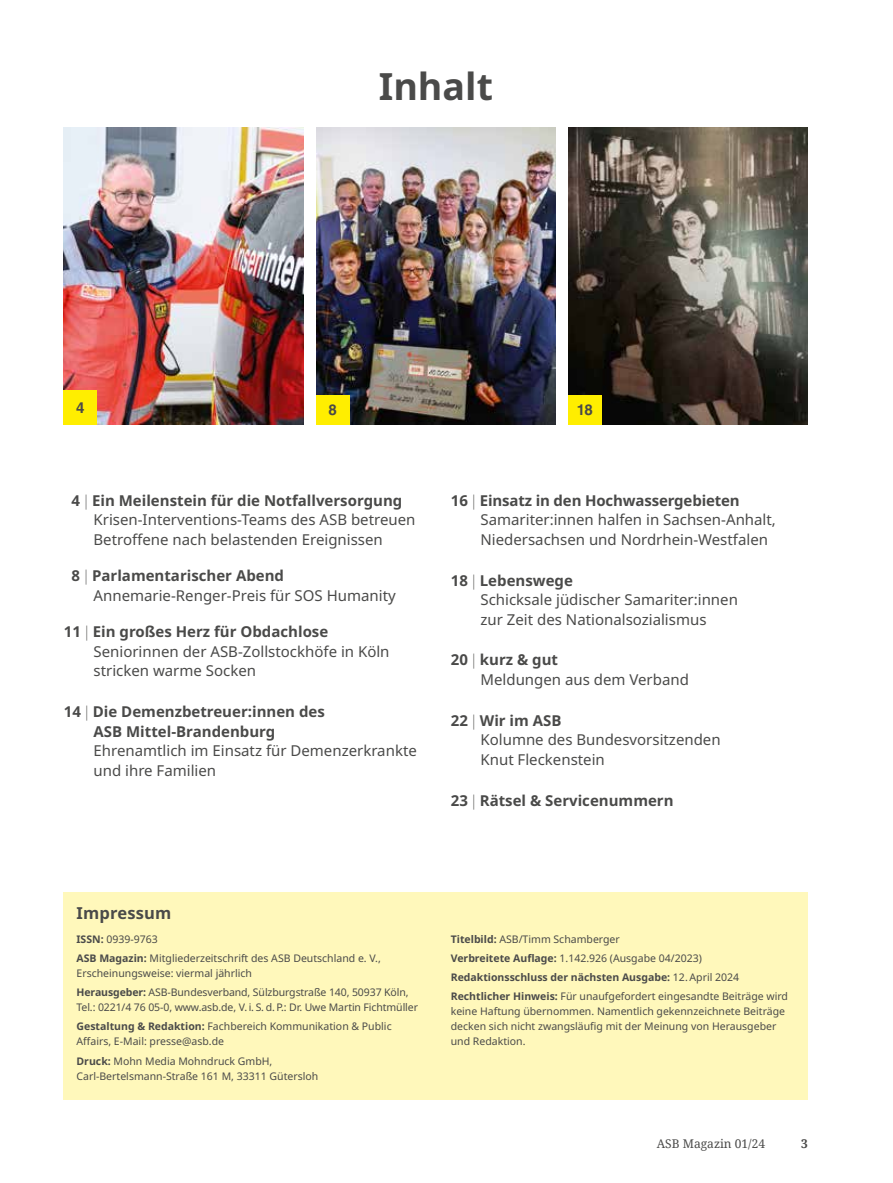
<style>
.page{position:relative;width:893px;height:1183px;background:#fff}
.page>*{position:absolute;margin:0;border:0;box-sizing:border-box;transform-origin:0 0}
.t1{font:700 37.5px "Noto Sans";color:#4a4a49}
.t2{font:700 16.5px "Noto Sans";letter-spacing:.01em;color:#4a4a49}
.t3{font:15px/19.5px "Noto Sans";color:#4a4a49;scale:.5 1}
.t4{font:700 15px/19.5px "Noto Sans";color:#4a4a49}
.t5{font:15px/19.5px "Noto Sans";color:#4a4a49}
.t6{font:700 15px "Helvetica LT Std";color:#4a4a49}
.t7{font:12px "Noto Serif";color:#4a4a49}
.t8{font:700 12px "Noto Serif";color:#4a4a49}
.t9{font:10.5px/19.2px "Noto Sans";color:#4a4a49}
.s1{font-weight:700}
.s2{font-weight:400}
</style>
<div class="page">
<div style="left:64px;top:892px;width:744px;height:207px;background:#fff8bb"></div>
<img style="left:64px;top:128px;width:239px;height:296px">
<div style="left:64px;top:390px;width:33px;height:34px;background:#fe0"></div>
<img style="left:316px;top:128px;width:240px;height:296px">
<div style="left:316px;top:395px;width:33px;height:29px;background:#fe0"></div>
<img style="left:568px;top:128px;width:240px;height:296px">
<div style="left:568px;top:395px;width:33px;height:29px;background:#fe0"></div>
<h3 class="t6" style="left:76px;top:398px;width:10px">4</h3>
<h1 class="t1" style="left:379px;top:65px;width:116px">Inhalt</h1>
<h3 class="t6" style="left:328px;top:401px;width:10px">8</h3>
<h3 class="t6" style="left:577px;top:401px;width:18px">18</h3>
<h3 class="t3" style="left:94px;top:490px;width:645px;text-indent:-22px"><span class="s1">4</span> | <span class="s1">Ein Meilenstein für die Notfallversorgung<br></span>Krisen-Interventions-Teams des ASB betreuen<br>Betroffene nach belastenden Ereignissen</h3>
<h3 class="t3" style="left:94px;top:566px;width:606px;text-indent:-22px"><span class="s1">8</span> | <span class="s1">Parlamentarischer Abend<br></span>Annemarie-Renger-Preis für SOS Humanity</h3>
<h3 class="t3" style="left:94px;top:622px;width:594px;text-indent:-30px"><span class="s1">11</span> | <span class="s1">Ein großes Herz für Obdachlose<br></span>Seniorinnen der ASB-Zollstockhöfe in Köln stricken warme Socken</h3>
<h3 class="t4" style="left:94px;top:702px;width:233px;text-indent:-30px">14 <span class="s2">|</span> Die Demenzbetreuer:innen des<br>ASB Mittel-Brandenburg</h3>
<h3 class="t5" style="left:94px;top:741px;width:325px">Ehrenamtlich im Einsatz für Demenzerkrankte und ihre Familien</h3>
<h3 class="t3" style="left:480px;top:490px;width:592px;text-indent:-30px"><span class="s1">16</span> | <span class="s1">Einsatz in den Hochwassergebieten<br></span>Samariter:innen halfen in Sachsen-Anhalt,<br>Niedersachsen und Nordrhein-Westfalen</h3>
<h3 class="t3" style="left:480px;top:570px;width:516px;text-indent:-30px"><span class="s1">18</span> | <span class="s1">Lebenswege<br></span>Schicksale jüdischer Samariter:innen zur Zeit des Nationalsozialismus</h3>
<h3 class="t3" style="left:480px;top:650px;width:418px;text-indent:-30px"><span class="s1">20</span> | <span class="s1">kurz &amp; gut<br></span>Meldungen aus dem Verband</h3>
<h3 class="t3" style="left:480px;top:710px;width:482px;text-indent:-30px"><span class="s1">22</span> | <span class="s1">Wir im ASB<br></span>Kolumne des Bundesvorsitzenden<br>Knut Fleckenstein</h3>
<h3 class="t4" style="left:451px;top:790px;width:224px">23 <span class="s2">|</span> Rätsel &amp; Servicenummern</h3>
<h2 class="t2" style="left:77px;top:903px;width:96px">Impressum</h2>
<p class="t9" style="left:77px;top:929px;width:306px"><span class="s1">ISSN:</span> 0939-9763<br><span class="s1">ASB Magazin:</span> Mitgliederzeitschrift des ASB Deutschland e. V.,</p>
<p class="t9" style="left:77px;top:963px;width:334px">Erscheinungsweise: viermal jährlich<br><span class="s1">Herausgeber:</span> ASB-Bundesverband, Sülzburgstraße 140, 50937 Köln,</p>
<p class="t9" style="left:77px;top:997px;width:343px">Tel.: 0221/4 76 05-0, www.asb.de, V. i. S. d. P.: Dr. Uwe Martin Fichtmüller<br><span class="s1">Gestaltung &amp; Redaktion:</span> Fachbereich Kommunikation &amp; Public</p>
<p class="t9" style="left:77px;top:1031px;width:197px">Affairs, E-Mail: presse@asb.de<br><span class="s1">Druck:</span> Mohn Media Mohndruck GmbH,</p>
<p class="t9" style="left:77px;top:1066px;width:243px">Carl-Bertelsmann-Straße 161 M, 33311 Gütersloh</p>
<p class="t9" style="left:451px;top:929px;width:339px"><span class="s1">Titelbild:</span> ASB/Timm Schamberger<br><span class="s1">Verbreitete Auflage:</span> 1.142.926 (Ausgabe 04/2023)<br><span class="s1">Redaktionsschluss der nächsten Ausgabe:</span> 12. April 2024<br><span class="s1">Rechtlicher Hinweis:</span> Für unaufgefordert eingesandte Beiträge wird</p>
<p class="t9" style="left:451px;top:1003px;width:336px;line-height:15px">keine Haftung übernommen. Namentlich gekennzeichnete Beiträge decken sich nicht zwangsläufig mit der Meinung von Herausgeber und Redaktion.</p>
<p class="t7" style="left:657px;top:1135px;width:110px">ASB Magazin 01/24</p>
<p class="t8" style="left:801px;top:1134px;width:8px">3</p>
</div>
